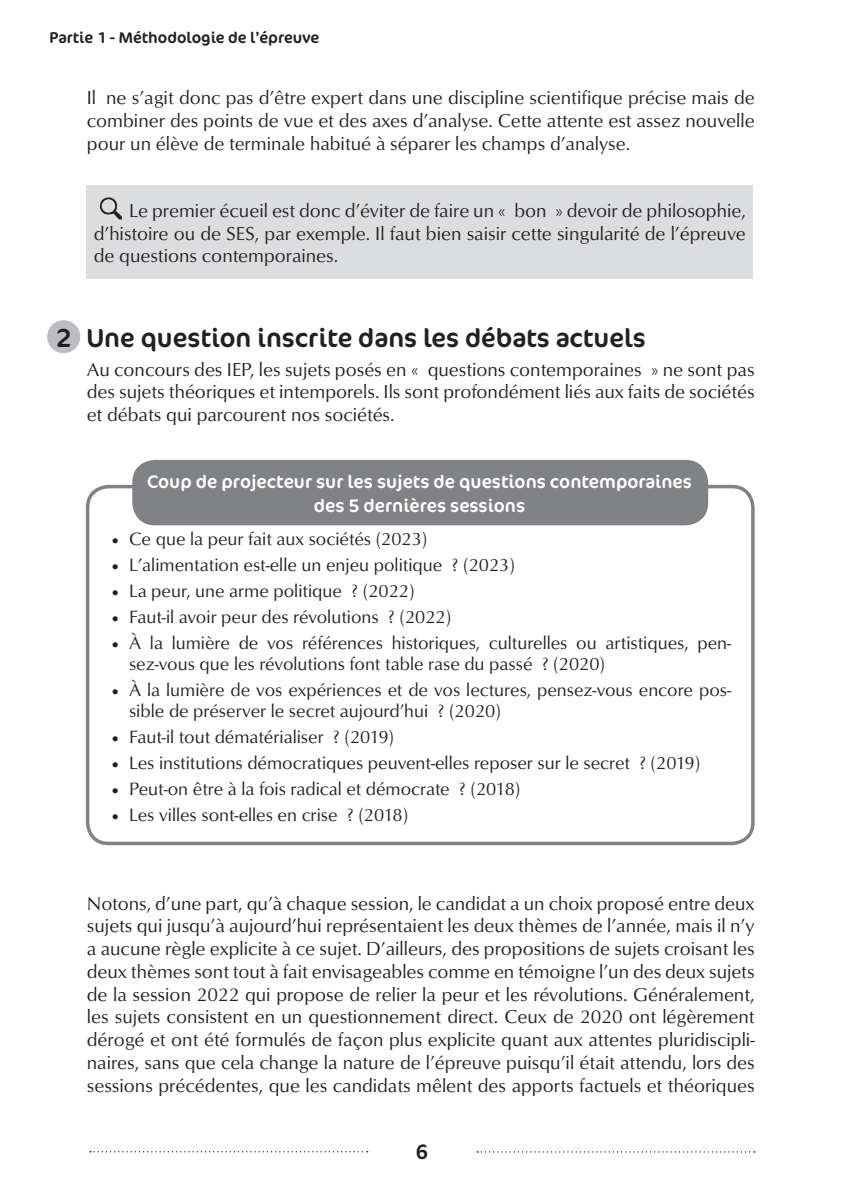
<style>
.page{position:relative;width:844px;height:1191px;background:#fff}
.page>*{position:absolute;margin:0;border:0;box-sizing:border-box;transform-origin:0 0}
.t1{font:26.25px "Cocon OT";color:#231f20}
.t2{font:21px "Cocon OT";color:#231f20}
.t3{font:19.25px/22.8px "Opus";color:#231f20;text-align:justify}
.t4{font:18.38px/21px "Opus";color:#231f20}
.t5{font:18.38px/24.5px "Cocon OT";color:#fff;text-align:center}
.t6{font:15.75px "Cocon OT";color:#231f20}
</style>
<div class="page">
<svg style="left:477px;top:1151px;width:277px;height:1px"></svg>
<svg style="left:90px;top:1151px;width:277px;height:1px"></svg>
<div style="left:87px;top:185px;width:665px;height:94px;background:#dcdddf"></div>
<svg style="left:99px;top:197px;width:23px;height:23px"></svg>
<div style="left:47px;top:320px;width:33px;height:33px;background:#bcbdc0;border-radius:50%"></div>
<div style="left:86px;top:485px;width:668px;height:360px;border:4px solid #808285;border-radius:21px"></div>
<div style="left:134px;top:461px;width:572px;height:62px;background:#808285;border-radius:21px"></div>
<div style="left:132px;top:460px;width:576px;height:65px;border:4px solid #808285;border-radius:21px"></div>
<p class="t6" style="left:50px;top:28px;width:271px">Partie 1 - Méthodologie de l’épreuve</p>
<p class="t3" style="left:87px;top:87px;width:669px">Il ne s’agit donc pas d’être expert dans une discipline scientifique précise mais de combiner des points de vue et des axes d’analyse. Cette attente est assez nouvelle pour un élève de terminale habitué à séparer les champs d’analyse.</p>
<p class="t3" style="left:94px;top:199px;width:653px;text-indent:35px">Le premier écueil est donc d’éviter de faire un « bon » devoir de philosophie, d’histoire ou de SES, par exemple. Il faut bien saisir cette singularité de l’épreuve de questions contemporaines.</p>
<h1 class="t1" style="left:56px;top:323px;width:17px">2</h1>
<h1 class="t1" style="left:87px;top:322px;width:560px">Une question inscrite dans les débats actuels</h1>
<p class="t3" style="left:87px;top:358px;width:669px">Au concours des IEP, les sujets posés en « questions contemporaines » ne sont pas des sujets théoriques et intemporels. Ils sont profondément liés aux faits de sociétés et débats qui parcourent nos sociétés.</p>
<p class="t5" style="left:147px;top:469px;width:546px">Coup de projecteur sur les sujets de questions contemporaines des 5 dernières sessions</p>
<p class="t4" style="left:109px;top:529px;width:320px">• Ce que la peur fait aux sociétés (2023)</p>
<p class="t4" style="left:109px;top:555px;width:407px">• L’alimentation est-elle un enjeu politique ? (2023)</p>
<p class="t4" style="left:109px;top:581px;width:307px">• La peur, une arme politique ? (2022)</p>
<p class="t4" style="left:109px;top:606px;width:343px">• Faut-il avoir peur des révolutions ? (2022)</p>
<p class="t4" style="left:129px;top:632px;width:603px;text-indent:-20px">• À la lumière de vos références historiques, culturelles ou artistiques, pen&shy;sez-vous que les révolutions font table rase du passé ? (2020)</p>
<p class="t4" style="left:129px;top:679px;width:603px;text-indent:-20px">• À la lumière de vos expériences et de vos lectures, pensez-vous encore pos&shy;sible de préserver le secret aujourd’hui ? (2020)</p>
<p class="t4" style="left:109px;top:726px;width:286px">• Faut-il tout dématérialiser ? (2019)</p>
<p class="t4" style="left:109px;top:752px;width:592px">• Les institutions démocratiques peuvent-elles reposer sur le secret ? (2019)</p>
<p class="t4" style="left:109px;top:778px;width:412px">• Peut-on être à la fois radical et démocrate ? (2018)</p>
<p class="t4" style="left:109px;top:804px;width:300px">• Les villes sont-elles en crise ? (2018)</p>
<p class="t3" style="left:87px;top:892px;width:669px">Notons, d’une part, qu’à chaque session, le candidat a un choix proposé entre deux sujets qui jusqu’à aujourd’hui représentaient les deux thèmes de l’année, mais il n’y a aucune règle explicite à ce sujet. D’ailleurs, des propositions de sujets croisant les deux thèmes sont tout à fait envisageables comme en témoigne l’un des deux sujets de la session 2022 qui propose de relier la peur et les révolutions. Généralement, les sujets consistent en un questionnement direct. Ceux de 2020 ont légèrement dérogé et ont été formulés de façon plus explicite quant aux attentes pluridiscipli&shy;naires, sans que cela change la nature de l’épreuve puisqu’il était attendu, lors des sessions précédentes, que les candidats mêlent des apports factuels et théoriques</p>
<p class="t2" style="left:415px;top:1139px;width:14px">6</p>
</div>
